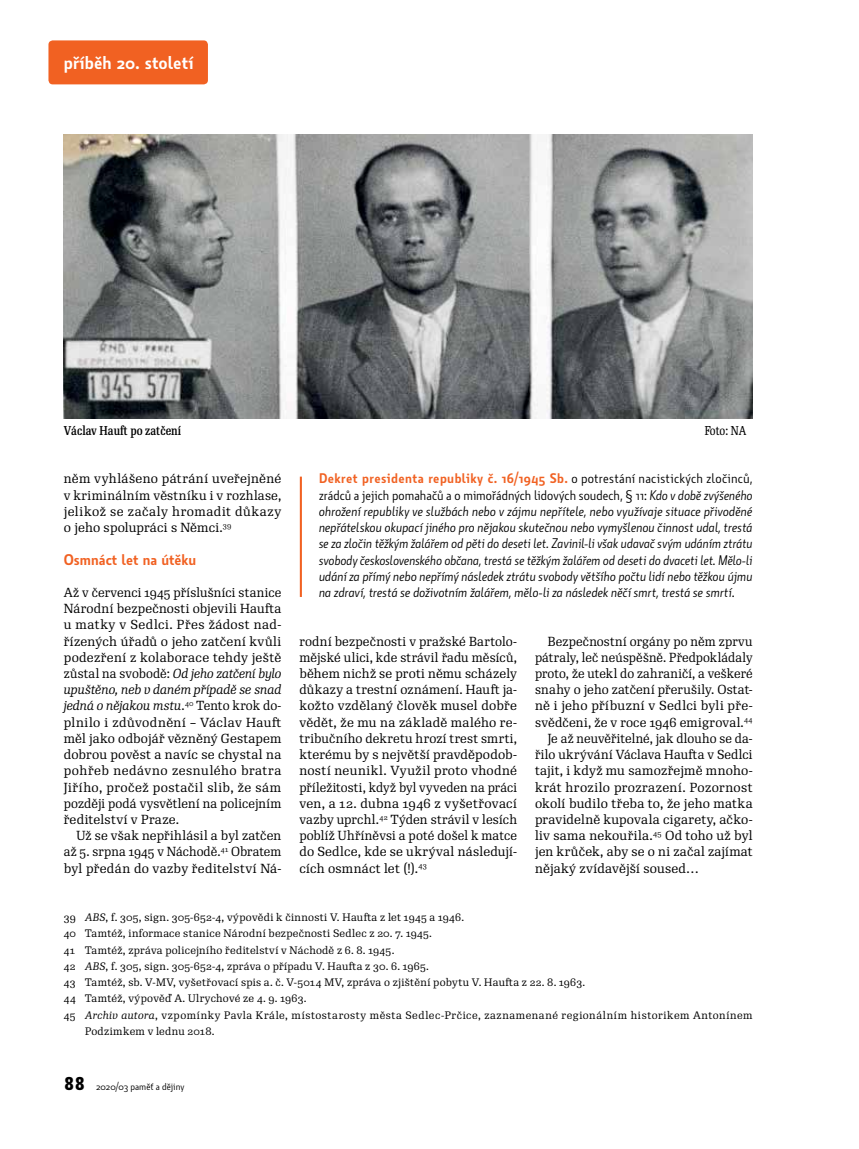
<style>
.page{position:relative;width:859px;height:1149px;background:#fff}
.page>*{position:absolute;margin:0;border:0;box-sizing:border-box;transform-origin:0 0}
.t1{font:600 18px "Botanika Std";color:#fff}
.t2{font:600 15px "Botanika Std";color:#f16122}
.t3{font:italic 13.5px/16.2px "Botanika Std";color:#000;text-align:justify}
.t4{font:12.75px/16.2px "Re Public Std";letter-spacing:.015em;color:#000;text-align:justify}
.t5{font:12.75px/16.2px "Re Public Std";letter-spacing:.015em;color:#000;text-align:justify;scale:.96 1}
.t6{font:12.75px "Re Public Std";letter-spacing:.015em;color:#000;scale:.95 1}
.t7{font:12.75px "Re Public Std";letter-spacing:.035em;color:#000}
.t8{font:500 12.45px "Re Public Std Cond";color:#000}
.t9{font:12.45px "Re Public Std Cond";color:#000}
.t10{font:10.5px "Re Public Std";letter-spacing:.03em;color:#000}
.t11{font:10.5px "Re Public Std";letter-spacing:.055em;color:#000}
.t12{font:9.75px "Botanika Std";color:#000}
.s1{font-style:italic}
.s2{font-weight:600;font-style:normal;color:#f16122}
.s3{font-style:normal}
.s4{font-family:"Botanika Mono";font-weight:700;font-size:18px}
</style>
<div class="page">
<div style="left:48px;top:40px;width:160px;height:44px;background:#f16122;border-radius:4px"></div>
<img style="left:64px;top:135px;width:689px;height:283px">
<hr style="left:300px;top:476px;width:2px;height:120px;background:#f16122">
<h1 class="t1" style="left:64px;top:50px;width:131px">příběh 20. století</h1>
<p class="t8" style="left:64px;top:422px;width:119px">Václav Hauft po zatčení</p>
<p class="t9" style="left:705px;top:422px;width:43px">Foto: NA</p>
<p class="t4" style="left:64px;top:471px;width:219px">něm vyhlášeno pátrání uveřejněné v kriminálním věstníku i v rozhlase, jelikož se začaly hromadit důkazy o jeho spolupráci s Němci.<sup>39</sup></p>
<p class="t2" style="left:64px;top:549px;width:134px">Osmnáct let na útěku</p>
<p class="t5" style="left:64px;top:584px;width:228px">Až v červenci 1945 příslušníci stanice Národní bezpečnosti objevili Haufta u matky v Sedlci. Přes žádost nad&shy;řízených úřadů o jeho zatčení kvůli podezření z kolaborace tehdy ještě zůstal na svobodě: <span class="s1">Od jeho zatčení bylo upuštěno, neb v daném případě se snad jedná o nějakou mstu</span>.<sup>40</sup> Tento krok do&shy;plnilo i zdůvodnění – Václav Hauft měl jako odbojář vězněný Gestapem dobrou pověst a navíc se chystal na pohřeb nedávno zesnulého bratra Jiřího, pročež postačil slib, že sám později podá vysvětlení na policejním ředitelství v Praze.</p>
<p class="t4" style="left:64px;top:827px;width:219px;text-indent:13px">Už se však nepřihlásil a byl zatčen až 5. srpna 1945 v Náchodě.<sup>41</sup> Obratem byl předán do vazby ředitelství Ná-</p>
<p class="t3" style="left:319px;top:470px;width:435px"><span class="s2">Dekret presidenta republiky č. 16/1945 Sb.</span> <span class="s3">o potrestání nacistických zločinců, zrádců a jejich pomahačů a o mimořádných lidových soudech, § 11:</span> Kdo v době zvýšeného ohrožení republiky ve službách nebo v zájmu nepřítele, nebo využívaje situace přivoděné nepřátelskou okupací jiného pro nějakou skutečnou nebo vymyšlenou činnost udal, trestá se za zločin těžkým žalářem od pěti do deseti let. Zavinil-li však udavač svým udáním ztrátu svobody československého občana, trestá se těžkým žalářem od deseti do dvaceti let. Mělo-li udání za přímý nebo nepřímý následek ztrátu svobody většího počtu lidí nebo těžkou újmu na zdraví, trestá se doživotním žalářem, mělo-li za následek něčí smrt, trestá se smrtí<span class="s3">.</span></p>
<p class="t4" style="left:299px;top:633px;width:219px">rodní bezpečnosti v pražské Bartolo&shy;mějské ulici, kde strávil řadu měsíců, během nichž se proti němu scházely důkazy a trestní oznámení. Hauft ja&shy;kožto vzdělaný člověk musel dobře vědět, že mu na základě malého re&shy;tribučního dekretu hrozí trest smrti, kterému by s největší pravděpodob&shy;ností neunikl. Využil proto vhodné příležitosti, když byl vyveden na práci ven, a 12. dubna 1946 z vyšetřovací vazby uprchl.<sup>42</sup> Týden strávil v lesích poblíž Uhříněvsi a poté došel k matce do Sedlce, kde se ukrýval následují&shy;cích osmnáct let (!).<sup>43</sup></p>
<p class="t5" style="left:548px;top:633px;width:215px">Bezpečnostní orgány po něm zprvu</p>
<p class="t6" style="left:535px;top:649px;width:231px">pátraly, leč neúspěšně. Předpokládaly</p>
<p class="t6" style="left:535px;top:665px;width:231px">proto, že utekl do zahraničí, a veškeré</p>
<p class="t4" style="left:535px;top:681px;width:219px">snahy o jeho zatčení přerušily. Ostat-</p>
<p class="t4" style="left:535px;top:697px;width:219px">ně i jeho příbuzní v Sedlci byli pře-</p>
<p class="t4" style="left:535px;top:714px;width:219px">svědčeni, že v roce 1946 emigroval.<sup>44</sup></p>
<p class="t6" style="left:548px;top:730px;width:217px">Je až neuvěřitelné, jak dlouho se da-</p>
<p class="t5" style="left:535px;top:746px;width:228px">řilo ukrývání Václava Haufta v Sedlci</p>
<p class="t4" style="left:535px;top:762px;width:219px">tajit, i když mu samozřejmě mnoho-</p>
<p class="t7" style="left:535px;top:778px;width:219px">krát hrozilo prozrazení. Pozornost</p>
<p class="t4" style="left:535px;top:795px;width:219px">okolí budilo třeba to, že jeho matka</p>
<p class="t4" style="left:535px;top:811px;width:219px">pravidelně kupovala cigarety, ačko-</p>
<p class="t4" style="left:535px;top:827px;width:219px">liv sama nekouřila.<sup>45</sup> Od toho už byl</p>
<p class="t4" style="left:535px;top:843px;width:219px">jen krůček, aby se o ni začal zajímat</p>
<p class="t4" style="left:535px;top:859px;width:165px">nějaký zvídavější soused…</p>
<p class="t10" style="left:64px;top:910px;width:402px">39 <span class="s1">ABS</span>, f. 305, sign. 305-652-4, výpovědi k činnosti V. Haufta z let 1945 a 1946.</p>
<p class="t10" style="left:64px;top:926px;width:370px">40 Tamtéž, informace stanice Národní bezpečnosti Sedlec z 20. 7. 1945.</p>
<p class="t10" style="left:64px;top:942px;width:332px">41 Tamtéž, zpráva policejního ředitelství v Náchodě z 6. 8. 1945.</p>
<p class="t10" style="left:64px;top:959px;width:367px">42 <span class="s1">ABS</span>, f. 305, sign. 305-652-4, zpráva o případu V. Haufta z 30. 6. 1965.</p>
<p class="t10" style="left:64px;top:975px;width:523px">43 Tamtéž, sb. V-MV, vyšetřovací spis a. č. V-5014 MV, zpráva o zjištění pobytu V. Haufta z 22. 8. 1963.</p>
<p class="t10" style="left:64px;top:991px;width:244px">44 Tamtéž, výpověď A. Ulrychové ze 4. 9. 1963.</p>
<p class="t11" style="left:64px;top:1007px;width:690px">45 <span class="s1">Archiv autora</span>, vzpomínky Pavla Krále, místostarosty města Sedlec-Prčice, zaznamenané regionálním historikem Antonínem</p>
<p class="t10" style="left:85px;top:1023px;width:131px">Podzimkem v lednu 2018.</p>
<p class="t12" style="left:64px;top:1079px;width:122px"><span class="s4">88</span> 2020/03 paměť a dějiny</p>
</div>
